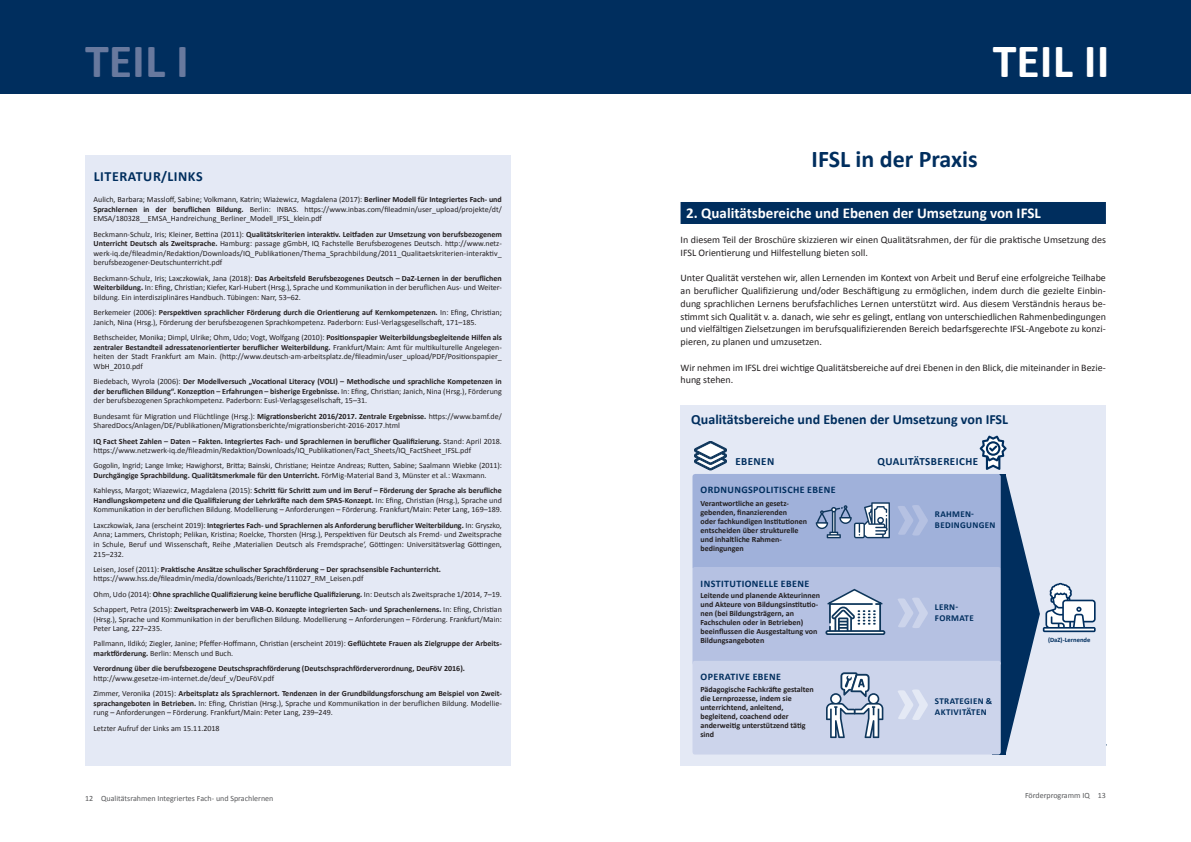
<style>
.page{position:relative;width:1191px;height:842px;background:#fff}
.page>*{position:absolute;margin:0;border:0;box-sizing:border-box;transform-origin:0 0}
._01_Überschrift_2_gr{font:700 48px "Calibri";color:#fff}
._01_Überschrift_2_gr-2{font:700 48px "Calibri";color:#68799e}
._02_Fließtext{font:700 24px "Calibri";color:#002e5e}
._02_Fließtext-2{font:700 15px "Calibri";color:#fff}
._05_Infokasten{font:700 14px "Calibri";color:#002e5e}
._02_Fließtext-3{font:700 14px "Calibri";letter-spacing:.04em;color:#002e5e}
._05_Infokasten-2{font:700 11px "Calibri";letter-spacing:.04em;color:#002e5e}
._02_Fließtext-4{font:10px/12.8px "Calibri";color:#231f20}
._05_Infokasten-3{font:700 10px "Calibri";letter-spacing:.04em;color:#002e5e}
._05_Infokasten-4{font:700 9px/10.8px "Calibri";letter-spacing:.04em;color:#002e5e}
._02_Fließtext-5{font:700 9px/10.8px "Calibri";letter-spacing:.04em;color:#002e5e}
._02_Fließtext-6{font:8px/9.6px "Calibri";color:#231f20;text-align:justify}
._02_Fließtext-7{font:700 8px/9px "Calibri";color:#231f20}
.t1{font:8px "Calibri";color:#57585a}
._05_Infokasten-5{font:700 6.6px "Calibri";color:#002e5e}
.s1{font-weight:700}
.s2{font-weight:400}
</style>
<div class="page">
<div style="left:680px;top:406px;width:426px;height:360px;background:#e4e9f5"></div>
<div style="left:0;top:0;width:1191px;height:94px;background:#002e5e"></div>
<div style="left:85px;top:156px;width:425px;height:610px;background:#e4e9f5"></div>
<div style="left:680px;top:202px;width:426px;height:22px;background:#002e5e"></div>
<svg style="left:692px;top:436px;width:404px;height:318px"></svg>
<p class="_01_Überschrift_2_gr-2" style="left:85px;top:31px;width:105px">TEIL I</p>
<p class="_01_Überschrift_2_gr" style="left:992px;top:31px;width:118px">TEIL II</p>
<p class="_02_Fließtext-3" style="left:94px;top:167px;width:110px">LITERATUR/LINKS</p>
<p class="_02_Fließtext-6" style="left:94px;top:195px;width:410px">Aulich, Barbara; Massloff, Sabine; Volkmann, Katrin; Wiażewicz, Magdalena (2017): <span class="s1">Berliner Modell für Integriertes Fach- und Sprachlernen in der beruflichen Bildung.</span> Berlin: INBAS. https://www.inbas.com/fileadmin/user_upload/projekte/dt/ EMSA/180328__EMSA_Handreichung_Berliner_Modell_IFSL_klein.pdf</p>
<p class="_02_Fließtext-6" style="left:94px;top:229px;width:410px">Beckmann-Schulz, Iris; Kleiner, Bettina (2011): <span class="s1">Qualitätskriterien interaktiv. Leitfaden zur Umsetzung von berufsbezogenem Unterricht Deutsch als Zweitsprache.</span> Hamburg: passage gGmbH, IQ Fachstelle Berufsbezogenes Deutsch. http://www.netz&shy;werk-iq.de/fileadmin/Redaktion/Downloads/IQ_Publikationen/Thema_Sprachbildung/2011_Qualitaetskriterien-interaktiv_ berufsbezogener-Deutschunterricht.pdf</p>
<p class="_02_Fließtext-6" style="left:94px;top:273px;width:410px">Beckmann-Schulz, Iris; Laxczkowiak, Jana (2018): <span class="s1">Das Arbeitsfeld Berufsbezogenes Deutsch – DaZ-Lernen in der beruflichen Weiterbildung.</span> In: Efing, Christian; Kiefer, Karl-Hubert (Hrsg.), Sprache und Kommunikation in der beruflichen Aus- und Weiter&shy;bildung. Ein interdisziplinäres Handbuch. Tübingen: Narr, 53–62.</p>
<p class="_02_Fließtext-6" style="left:94px;top:308px;width:410px">Berkemeier (2006): <span class="s1">Perspektiven sprachlicher Förderung durch die Orientierung auf Kernkompetenzen.</span> In: Efing, Christian;<br>Janich, Nina (Hrsg.), Förderung der berufsbezogenen Sprachkompetenz. Paderborn: Eusl-Verlagsgesellschaft, 171–185.</p>
<p class="_02_Fließtext-6" style="left:94px;top:333px;width:410px">Bethscheider, Monika; Dimpl, Ulrike; Ohm, Udo; Vogt, Wolfgang (2010): <span class="s1">Positionspapier Weiterbildungsbegleitende Hilfen als zentraler Bestandteil adressatenorientierter beruflicher Weiterbildung.</span> Frankfurt/Main: Amt für multikulturelle Angelegen&shy;heiten der Stadt Frankfurt am Main. (http://www.deutsch-am-arbeitsplatz.de/fileadmin/user_upload/PDF/Positionspapier_ WbH_2010.pdf</p>
<p class="_02_Fließtext-7" style="left:94px;top:377px;width:410px;line-height:9.6px;text-align:justify"><span class="s2">Biedebach, Wyrola (2006):</span> Der Modellversuch „Vocational Literacy (VOLI) – Methodische und sprachliche Kompetenzen in der beruflichen Bildung“. Konzeption – Erfahrungen – bisherige Ergebnisse. <span class="s2">In: Efing, Christian; Janich, Nina (Hrsg.), Förderung der berufsbezogenen Sprachkompetenz. Paderborn: Eusl-Verlagsgesellschaft, 15–31.</span></p>
<p class="_02_Fließtext-6" style="left:94px;top:411px;width:410px">Bundesamt für Migration und Flüchtlinge (Hrsg.): <span class="s1">Migrationsbericht 2016/2017. Zentrale Ergebnisse.</span> https://www.bamf.de/<br>SharedDocs/Anlagen/DE/Publikationen/Migrationsberichte/migrationsbericht-2016-2017.html</p>
<p class="_02_Fließtext-6" style="left:94px;top:436px;width:410px"><span class="s1">IQ Fact Sheet Zahlen – Daten – Fakten. Integriertes Fach- und Sprachlernen in beruflicher Qualifizierung.</span> Stand: April 2018. https://www.netzwerk-iq.de/fileadmin/Redaktion/Downloads/IQ_Publikationen/Fact_Sheets/IQ_FactSheet_IFSL.pdf</p>
<p class="_02_Fließtext-6" style="left:94px;top:461px;width:410px">Gogolin, Ingrid; Lange Imke; Hawighorst, Britta; Bainski, Christiane; Heintze Andreas; Rutten, Sabine; Saalmann Wiebke (2011):<br><span class="s1">Durchgängige Sprachbildung. Qualitätsmerkmale für den Unterricht.</span> FörMig-Material Band 3, Münster et al.: Waxmann.</p>
<p class="_02_Fließtext-6" style="left:94px;top:486px;width:410px">Kahleyss, Margot; Wiazewicz, Magdalena (2015): <span class="s1">Schritt für Schritt zum und im Beruf – Förderung der Sprache als berufliche Handlungskompetenz und die Qualifizierung der Lehrkräfte nach dem SPAS-Konzept.</span> In: Efing, Christian (Hrsg.), Sprache und Kommunikation in der beruflichen Bildung. Modellierung – Anforderungen – Förderung. Frankfurt/Main: Peter Lang, 169–189.</p>
<p class="_02_Fließtext-6" style="left:94px;top:520px;width:410px">Laxczkowiak, Jana (erscheint 2019): <span class="s1">Integriertes Fach- und Sprachlernen als Anforderung beruflicher Weiterbildung.</span> In: Gryszko, Anna; Lammers, Christoph; Pelikan, Kristina; Roelcke, Thorsten (Hrsg.), Perspektiven für Deutsch als Fremd- und Zweitsprache in Schule, Beruf und Wissenschaft, Reihe ‚Materialien Deutsch als Fremdsprache‘, Göttingen: Universitätsverlag Göttingen, 215–232.</p>
<p class="_02_Fließtext-6" style="left:94px;top:564px;width:349px">Leisen, Josef (2011): <span class="s1">Praktische Ansätze schulischer Sprachförderung – Der sprachsensible Fachunterricht. </span>https://www.hss.de/fileadmin/media/downloads/Berichte/111027_RM_Leisen.pdf</p>
<p class="_02_Fließtext-7" style="left:94px;top:589px;width:410px"><span class="s2">Ohm, Udo (2014):</span> Ohne sprachliche Qualifizierung keine berufliche Qualifizierung. <span class="s2">In: Deutsch als Zweitsprache 1/2014, 7–19.</span></p>
<p class="_02_Fließtext-6" style="left:94px;top:604px;width:410px">Schappert, Petra (2015): <span class="s1">Zweitspracherwerb im VAB-O. Konzepte integrierten Sach- und Sprachenlernens.</span> In: Efing, Christian (Hrsg.), Sprache und Kommunikation in der beruflichen Bildung. Modellierung – Anforderungen – Förderung. Frankfurt/Main:<br>Peter Lang, 227–235.</p>
<p class="_02_Fließtext-6" style="left:94px;top:639px;width:410px">Pallmann, Ildikó; Ziegler, Janine; Pfeffer-Hoffmann, Christian (erscheint 2019): <span class="s1">Geflüchtete Frauen als Zielgruppe der Arbeits&shy;marktförderung.</span> Berlin: Mensch und Buch.</p>
<p class="_02_Fließtext-7" style="left:94px;top:664px;width:373px;line-height:9.6px">Verordnung über die berufsbezogene Deutschsprachförderung (Deutschsprachförderverordnung, DeuFöV 2016). <span class="s2">http://www.gesetze-im-internet.de/deuf_v/DeuFöV.pdf</span></p>
<p class="_02_Fließtext-6" style="left:94px;top:689px;width:410px">Zimmer, Veronika (2015): <span class="s1">Arbeitsplatz als Sprachlernort. Tendenzen in der Grundbildungsforschung am Beispiel von Zweit&shy;sprachangeboten in Betrieben.</span> In: Efing, Christian (Hrsg.), Sprache und Kommunikation in der beruflichen Bildung. Modellie&shy;rung – Anforderungen – Förderung. Frankfurt/Main: Peter Lang, 239–249.</p>
<p class="_02_Fließtext-6" style="left:94px;top:723px;width:128px">Letzter Aufruf der Links am 15.11.2018</p>
<p class="t1" style="left:85px;top:793px;width:190px">12 Qualitätsrahmen Integriertes Fach- und Sprachlernen</p>
<p class="_02_Fließtext" style="left:811px;top:143px;width:168px">IFSL in der Praxis</p>
<p class="_02_Fließtext-2" style="left:686px;top:203px;width:356px">2. Qualitätsbereiche und Ebenen der Umsetzung von IFSL</p>
<p class="_02_Fließtext-4" style="left:680px;top:233px;width:427px">In diesem Teil der Broschüre skizzieren wir einen Qualitätsrahmen, der für die praktische Umsetzung des<br>IFSL Orientierung und Hilfestellung bieten soll.</p>
<p class="_02_Fließtext-4" style="left:680px;top:272px;width:427px;text-align:justify">Unter Qualität verstehen wir, allen Lernenden im Kontext von Arbeit und Beruf eine erfolgreiche Teilhabe an beruflicher Qualifizierung und/oder Beschäftigung zu ermöglichen, indem durch die gezielte Einbin&shy;dung sprachlichen Lernens berufsfachliches Lernen unterstützt wird. Aus diesem Verständnis heraus be&shy;stimmt sich Qualität v. a. danach, wie sehr es gelingt, entlang von unterschiedlichen Rahmenbedingungen und vielfältigen Zielsetzungen im berufsqualifizierenden Bereich bedarfsgerechte IFSL-Angebote zu konzi&shy;pieren, zu planen und umzusetzen.</p>
<p class="_02_Fließtext-4" style="left:680px;top:361px;width:427px">Wir nehmen im IFSL drei wichtige Qualitätsbereiche auf drei Ebenen in den Blick, die miteinander in Bezie&shy;hung stehen.</p>
<p class="_05_Infokasten" style="left:691px;top:411px;width:318px">Qualitätsbereiche und Ebenen der Umsetzung von IFSL</p>
<p class="_05_Infokasten-2" style="left:735px;top:454px;width:40px">EBENEN</p>
<p class="_05_Infokasten-2" style="left:877px;top:454px;width:102px">QUALITÄTSBEREICHE</p>
<p class="_05_Infokasten-3" style="left:700px;top:484px;width:136px">ORDNUNGSPOLITISCHE EBENE</p>
<p class="_02_Fließtext-7" style="left:700px;top:498px;width:108px">Verantwortliche an gesetz&shy;gebenden, finanzierenden<br>oder fachkundigen Institutionen entscheiden über strukturelle und inhaltliche Rahmen&shy;bedingungen</p>
<p class="_05_Infokasten-3" style="left:700px;top:577px;width:110px">INSTITUTIONELLE EBENE</p>
<p class="_02_Fließtext-7" style="left:700px;top:591px;width:121px">Leitende und planende Akteurinnen und Akteure von Bildungsinstitutio&shy;nen (bei Bildungsträgern, an<br>Fachschulen oder in Betrieben) beeinflussen die Ausgestaltung von<br>Bildungsangeboten</p>
<p class="_05_Infokasten-3" style="left:700px;top:670px;width:82px">OPERATIVE EBENE</p>
<p class="_02_Fließtext-7" style="left:700px;top:685px;width:115px">Pädagogische Fachkräfte gestalten die Lernprozesse, indem sie unterrichtend, anleitend, begleitend, coachend oder anderweitig unterstützend tätig sind</p>
<p class="_02_Fließtext-5" style="left:935px;top:509px;width:62px">RAHMEN-<br>BEDINGUNGEN</p>
<p class="_05_Infokasten-4" style="left:935px;top:602px;width:40px">LERN-<br>FORMATE</p>
<p class="_05_Infokasten-4" style="left:935px;top:696px;width:59px">STRATEGIEN &amp;<br>AKTIVITÄTEN</p>
<p class="_05_Infokasten-5" style="left:1048px;top:635px;width:44px">(DaZ)-Lernende</p>
<p class="t1" style="left:1025px;top:790px;width:82px">Förderprogramm IQ 13</p>
</div>
